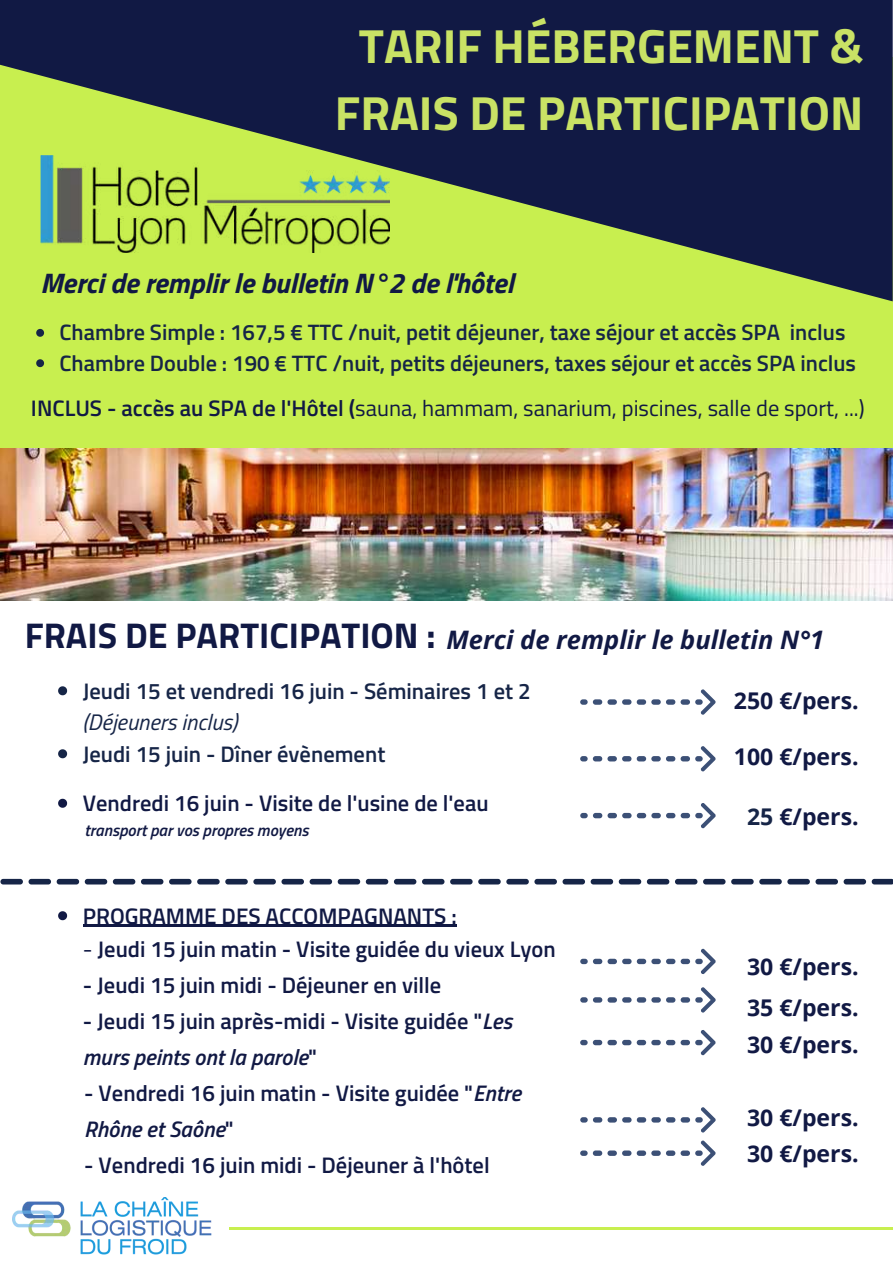
<style>
.page{position:relative;width:893px;height:1264px;background:#fff}
.page>*{position:absolute;margin:0;border:0;box-sizing:border-box;transform-origin:0 0}
.t1{font:700 48px/66.3px "Titillium Web";color:#c9e265;text-align:center}
.t2{font:700 35.7px "Titillium Web";color:#111944}
.t3{font:italic 700 28.2px "Titillium Web";color:#111944}
.t4{font:italic 700 25.5px "Open Sans";color:#111944}
.t5{font:700 23.1px/40.7px "Open Sans";color:#111944}
.t6{font:600 22.5px/36px "Titillium Web";color:#111944}
.t7{font:22.5px "Titillium Web";color:#111944}
.t8{font:600 22.5px "Titillium Web";color:#162547}
.t9{font:italic 22.5px "Titillium Web";color:#162547}
.t10{font:600 22.35px/30.3px "Titillium Web";color:#162547}
.t11{font:italic 600 16.5px "Titillium Web";color:#111944}
.s1{font-weight:600}
.s2{font-weight:400}
.s3{font-style:italic}
.s4{color:#162547}
</style>
<div class="page">
<hr style="left:229px;top:1227px;width:663px;height:2px;background:#c8ef4f">
<svg style="left:58px;top:686px;width:9px;height:9px"></svg>
<svg style="left:58px;top:749px;width:9px;height:9px"></svg>
<svg style="left:58px;top:798px;width:9px;height:9px"></svg>
<svg style="left:58px;top:911px;width:9px;height:9px"></svg>
<hr style="left:83px;top:924px;width:373px;height:3px;background:#111944">
<img style="left:13px;top:1197px;width:199px;height:58px">
<div style="left:0;top:57px;width:892px;height:392px;background:#c8ef4f"></div>
<svg style="left:0;top:0;width:892px;height:301px;fill:#111944"></svg>
<svg style="left:580px;top:689px;width:135px;height:26px"></svg>
<svg style="left:580px;top:746px;width:135px;height:26px"></svg>
<svg style="left:580px;top:813px;width:7px;height:5px"></svg>
<svg style="left:593px;top:803px;width:122px;height:26px"></svg>
<svg style="left:580px;top:997px;width:7px;height:5px"></svg>
<svg style="left:593px;top:987px;width:122px;height:26px"></svg>
<div style="left:695px;top:958px;width:7px;height:6px;background:#3c5076;border-radius:3px"></div>
<svg style="left:593px;top:958px;width:97px;height:6px"></svg>
<div style="left:580px;top:958px;width:7px;height:6px;background:#3c5076;border-radius:3px"></div>
<svg style="left:699px;top:948px;width:16px;height:26px"></svg>
<div style="left:695px;top:1039px;width:7px;height:6px;background:#3c5076;border-radius:3px"></div>
<svg style="left:592px;top:1039px;width:98px;height:6px"></svg>
<div style="left:580px;top:1039px;width:7px;height:6px;background:#3c5076;border-radius:3px"></div>
<svg style="left:699px;top:1030px;width:16px;height:26px"></svg>
<svg style="left:580px;top:1117px;width:7px;height:5px"></svg>
<svg style="left:593px;top:1107px;width:122px;height:26px"></svg>
<svg style="left:580px;top:1140px;width:135px;height:26px"></svg>
<svg style="left:0;top:878px;width:892px;height:6px"></svg>
<img style="left:40px;top:155px;width:349px;height:98px">
<img style="left:0;top:449px;width:892px;height:151px">
<svg style="left:36px;top:329px;width:8px;height:8px"></svg>
<svg style="left:36px;top:359px;width:8px;height:8px"></svg>
<h1 class="t1" style="left:335px;top:12px;width:530px">TARIF HÉBERGEMENT &amp;<br>FRAIS DE PARTICIPATION</h1>
<p class="t3" style="left:40px;top:261px;width:474px">Merci de remplir le bulletin N°2 de l'hôtel</p>
<p class="t10" style="left:59px;top:317px;width:798px">Chambre Simple : 167,5 € TTC /nuit, petit déjeuner, taxe séjour et accès SPA inclus<br>Chambre Double : 190 € TTC /nuit, petits déjeuners, taxes séjour et accès SPA inclus</p>
<p class="t7" style="left:31px;top:390px;width:835px"><span class="s1">INCLUS - accès au SPA de l'Hôtel (</span>sauna, hammam, sanarium, piscines, salle de sport, ...)</p>
<h2 class="t2" style="left:25px;top:607px;width:412px">FRAIS DE PARTICIPATION :</h2>
<p class="t4" style="left:446px;top:621px;width:379px">Merci de remplir le bulletin N°1</p>
<p class="t8" style="left:83px;top:673px;width:449px">Jeudi 15 et vendredi 16 juin - Séminaires 1 et 2</p>
<p class="t9" style="left:83px;top:704px;width:156px">(Déjeuners inclus)</p>
<p class="t8" style="left:83px;top:736px;width:304px">Jeudi 15 juin - Dîner évènement</p>
<p class="t6" style="left:83px;top:784px;width:407px">Vendredi 16 juin - Visite de l'usine de l'eau</p>
<p class="t11" style="left:84px;top:817px;width:226px">transport par vos propres moyens</p>
<p class="t6" style="left:83px;top:897px;width:375px">PROGRAMME DES ACCOMPAGNANTS :</p>
<p class="t6" style="left:83px;top:930px;width:474px"><span class="s2">-</span> Jeudi 15 juin matin - Visite guidée du vieux Lyon</p>
<p class="t6" style="left:83px;top:966px;width:360px">- Jeudi 15 juin midi - Déjeuner en ville</p>
<p class="t6" style="left:83px;top:1002px;width:431px">- Jeudi 15 juin après-midi - Visite guidée "<span class="s3">Les murs peints ont la parole</span>"</p>
<p class="t6" style="left:84px;top:1074px;width:438px">- Vendredi 16 juin matin - Visite guidée "<span class="s3">Entre<br>Rhône et Saône</span>"</p>
<p class="t6" style="left:84px;top:1146px;width:407px">- Vendredi 16 juin midi - Déjeuner à l'hôtel</p>
<p class="t5" style="left:734px;top:679px;width:126px">250 €/pers.</p>
<p class="t5" style="left:734px;top:735px;width:126px">100 €/pers.</p>
<p class="t5" style="left:747px;top:795px;width:113px"><span class="s4">25</span> €/pers.</p>
<p class="t5" style="left:747px;top:946px;width:113px">30 €/pers.<br>35 €/pers.</p>
<p class="t5" style="left:747px;top:1023px;width:113px">30 €/pers.</p>
<p class="t5" style="left:747px;top:1098px;width:113px;line-height:36.3px">30 €/pers.<br>30 €/pers.</p>
</div>
